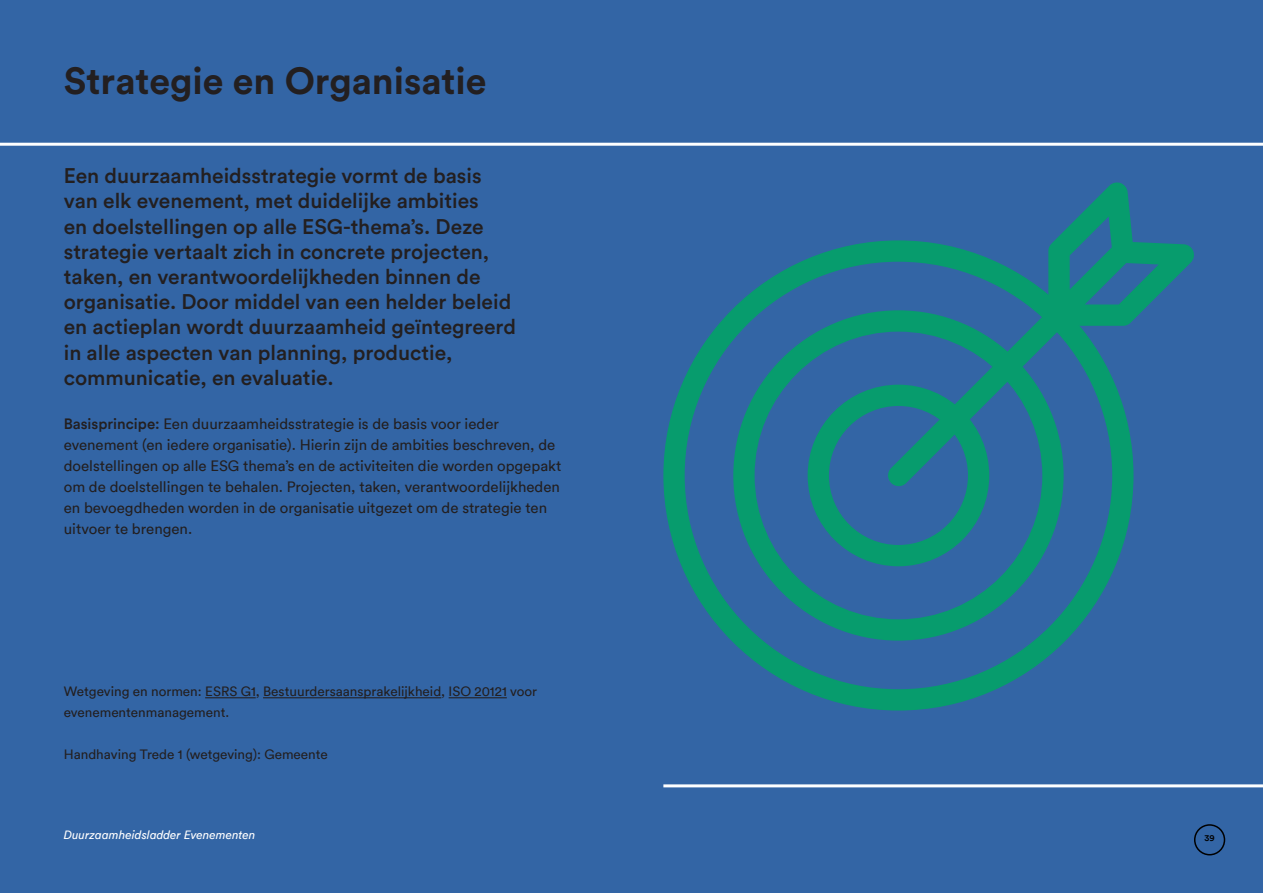
<style>
.page{position:relative;width:1263px;height:893px;background:#3365a5}
.page>*{position:absolute;margin:0;border:0;box-sizing:border-box;transform-origin:0 0}
.Heading_Chapters{font:700 37.5px "Circular Std";color:#231f20}
.t1{font:500 21px/25.2px "Circular Std";color:#231f20}
.t2{font:15px/21px "Circular";color:#231f20}
.t3{font:13.5px/21px "Circular";color:#231f20}
.t4{font:italic 12px "Circular";color:#fff}
.t5{font:500 9px "Circular";color:#000}
.s1{font-weight:500}
</style>
<div class="page">
<div style="left:1194px;top:824px;width:31px;height:31px;border:2px solid #000;border-radius:50%"></div>
<hr style="left:0;top:143px;width:1263px;height:3px;background:#fff">
<hr style="left:663px;top:784px;width:600px;height:3px;background:#fff">
<hr style="left:205px;top:697px;width:51px;height:1px;background:#231f20">
<hr style="left:263px;top:697px;width:178px;height:1px;background:#231f20">
<hr style="left:449px;top:697px;width:58px;height:1px;background:#231f20">
<svg style="left:663px;top:240px;width:470px;height:470px"></svg>
<svg style="left:733px;top:310px;width:330px;height:331px"></svg>
<svg style="left:808px;top:385px;width:181px;height:181px"></svg>
<svg style="left:887px;top:182px;width:307px;height:304px"></svg>
<p class="Heading_Chapters" style="left:64px;top:57px;width:424px">Strategie en Organisatie</p>
<p class="t1" style="left:64px;top:163px;width:454px">Een duurzaamheidsstrategie vormt de basis van elk evenement, met duidelijke ambities<br>en doelstellingen op alle ESG-thema’s. Deze strategie vertaalt zich in concrete projecten, taken, en verantwoordelijkheden binnen de organisatie. Door middel van een helder beleid en actieplan wordt duurzaamheid geïntegreerd in alle aspecten van planning, productie, communicatie, en evaluatie.</p>
<p class="t2" style="left:64px;top:412px;width:499px"><span class="s1">Basisprincipe:</span> Een duurzaamheidsstrategie is de basis voor ieder evenement (en iedere organisatie). Hierin zijn de ambities beschreven, de doelstellingen op alle ESG thema’s en de activiteiten die worden opgepakt om de doelstellingen te behalen. Projecten, taken, verantwoordelijkheden en bevoegdheden worden in de organisatie uitgezet om de strategie ten uitvoer te brengen.</p>
<p class="t3" style="left:64px;top:680px;width:475px">Wetgeving en normen: ESRS G1, Bestuurdersaansprakelijkheid, ISO 20121 voor evenementenmanagement.</p>
<p class="t3" style="left:64px;top:743px;width:266px">Handhaving Trede 1 (wetgeving): Gemeente</p>
<p class="t4" style="left:64px;top:827px;width:193px">Duurzaamheidsladder Evenementen</p>
<p class="t5" style="left:1204px;top:832px;width:12px">39</p>
</div>
